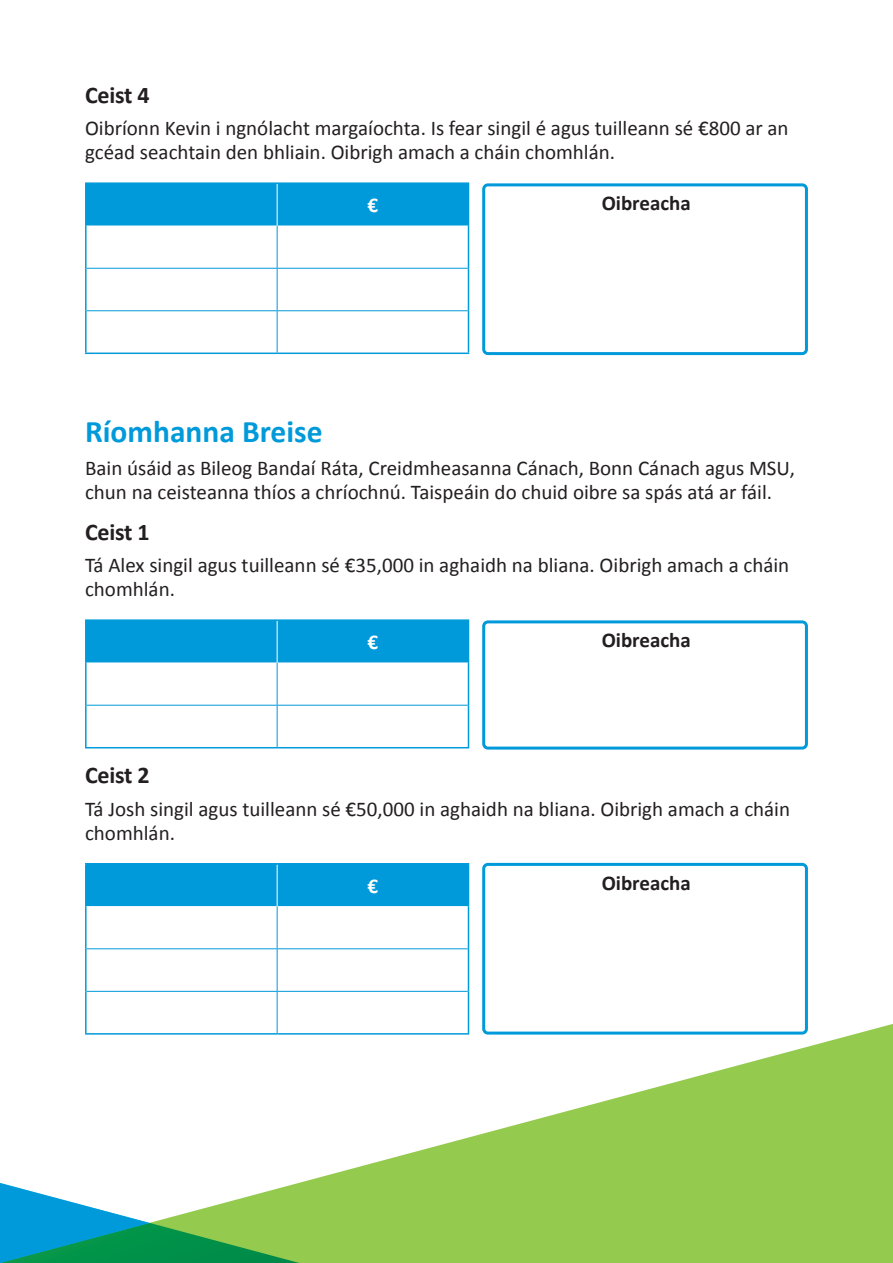
<style>
.page{position:relative;width:893px;height:1263px;background:#fff}
.page>*{position:absolute;margin:0;border:0;box-sizing:border-box;transform-origin:0 0}
.t1{font:700 31.5px "Calibri";color:#009ada}
.t2{font:700 24px "Calibri";letter-spacing:-.01em;color:#231f20}
.Body{font:21px/24px "Calibri";color:#231f20}
.Body-2{font:700 21px "Calibri";color:#231f20}
.t3{font:700 21px "Calibri";color:#fff}
</style>
<div class="page">
<svg style="left:85px;top:1024px;width:808px;height:159px"></svg>
<svg style="left:149px;top:1183px;width:744px;height:80px;background:#91c956"></svg>
<svg style="left:0;top:1183px;width:149px;height:80px"></svg>
<div style="left:87px;top:184px;width:381px;height:42px;background:#009ada"></div>
<svg style="left:87px;top:226px;width:381px;height:127px"></svg>
<hr style="left:277px;top:226px;width:1px;height:42px;background:#009ada">
<hr style="left:277px;top:269px;width:1px;height:41px;background:#009ada">
<hr style="left:277px;top:311px;width:1px;height:42px;background:#009ada">
<hr style="left:277px;top:184px;width:1px;height:42px;background:#fff">
<hr style="left:87px;top:268px;width:190px;height:1px;background:#009ada">
<hr style="left:277px;top:268px;width:191px;height:1px;background:#009ada">
<hr style="left:87px;top:310px;width:190px;height:1px;background:#009ada">
<hr style="left:277px;top:310px;width:191px;height:1px;background:#009ada">
<hr style="left:85px;top:182px;width:192px;height:2px;background:#009ada">
<hr style="left:85px;top:184px;width:2px;height:42px;background:#009ada">
<hr style="left:277px;top:182px;width:192px;height:2px;background:#009ada">
<hr style="left:468px;top:184px;width:1px;height:42px;background:#009ada">
<hr style="left:85px;top:226px;width:2px;height:42px;background:#009ada">
<hr style="left:468px;top:226px;width:1px;height:42px;background:#009ada">
<hr style="left:85px;top:268px;width:2px;height:43px;background:#009ada">
<hr style="left:468px;top:268px;width:1px;height:43px;background:#009ada">
<hr style="left:85px;top:311px;width:2px;height:42px;background:#009ada">
<hr style="left:468px;top:311px;width:1px;height:42px;background:#009ada">
<hr style="left:85px;top:353px;width:192px;height:1px;background:#009ada">
<hr style="left:277px;top:353px;width:192px;height:1px;background:#009ada">
<svg style="left:87px;top:621px;width:381px;height:126px"></svg>
<hr style="left:277px;top:663px;width:1px;height:42px;background:#009ada">
<hr style="left:277px;top:705px;width:1px;height:42px;background:#009ada">
<hr style="left:277px;top:621px;width:1px;height:42px;background:#fff">
<hr style="left:87px;top:705px;width:190px;height:1px;background:#009ada">
<hr style="left:277px;top:705px;width:191px;height:1px;background:#009ada">
<hr style="left:85px;top:619px;width:192px;height:2px;background:#009ada">
<hr style="left:85px;top:621px;width:2px;height:42px;background:#009ada">
<hr style="left:277px;top:619px;width:192px;height:2px;background:#009ada">
<hr style="left:468px;top:621px;width:1px;height:42px;background:#009ada">
<hr style="left:85px;top:663px;width:2px;height:42px;background:#009ada">
<hr style="left:468px;top:663px;width:1px;height:42px;background:#009ada">
<hr style="left:85px;top:705px;width:2px;height:42px;background:#009ada">
<hr style="left:468px;top:705px;width:1px;height:42px;background:#009ada">
<hr style="left:85px;top:747px;width:192px;height:1px;background:#009ada">
<hr style="left:277px;top:747px;width:192px;height:1px;background:#009ada">
<div style="left:87px;top:864px;width:381px;height:42px;background:#009ada"></div>
<svg style="left:87px;top:906px;width:381px;height:127px"></svg>
<hr style="left:277px;top:906px;width:1px;height:42px;background:#009ada">
<hr style="left:277px;top:949px;width:1px;height:42px;background:#009ada">
<hr style="left:277px;top:992px;width:1px;height:41px;background:#009ada">
<hr style="left:277px;top:864px;width:1px;height:42px;background:#fff">
<hr style="left:87px;top:948px;width:190px;height:1px;background:#009ada">
<hr style="left:277px;top:948px;width:191px;height:1px;background:#009ada">
<hr style="left:87px;top:991px;width:190px;height:1px;background:#009ada">
<hr style="left:277px;top:991px;width:191px;height:1px;background:#009ada">
<hr style="left:85px;top:863px;width:192px;height:1px;background:#009ada">
<hr style="left:85px;top:864px;width:2px;height:42px;background:#009ada">
<hr style="left:277px;top:863px;width:192px;height:1px;background:#009ada">
<hr style="left:468px;top:864px;width:1px;height:42px;background:#009ada">
<hr style="left:85px;top:906px;width:2px;height:43px;background:#009ada">
<hr style="left:468px;top:906px;width:1px;height:43px;background:#009ada">
<hr style="left:85px;top:949px;width:2px;height:42px;background:#009ada">
<hr style="left:468px;top:949px;width:1px;height:42px;background:#009ada">
<hr style="left:85px;top:991px;width:2px;height:42px;background:#009ada">
<hr style="left:468px;top:991px;width:1px;height:42px;background:#009ada">
<hr style="left:85px;top:1033px;width:192px;height:1px;background:#009ada">
<hr style="left:277px;top:1033px;width:192px;height:1px;background:#009ada">
<div style="left:482px;top:183px;width:326px;height:172px;border:3px solid #009ada;border-radius:4px"></div>
<div style="left:482px;top:620px;width:326px;height:129px;border:3px solid #009ada;border-radius:4px"></div>
<div style="left:482px;top:863px;width:326px;height:171px;border:3px solid #009ada;border-radius:4px"></div>
<h3 class="t2" style="left:85px;top:80px;width:66px">Ceist 4</h3>
<p class="Body" style="left:85px;top:117px;width:705px">Oibríonn Kevin i ngnólacht margaíochta. Is fear singil é agus tuilleann sé €800 ar an gcéad seachtain den bhliain. Oibrigh amach a cháin chomhlán.</p>
<p class="t3" style="left:367px;top:192px;width:12px">€</p>
<p class="Body-2" style="left:602px;top:190px;width:91px">Oibreacha</p>
<h2 class="t1" style="left:85px;top:412px;width:239px">Ríomhanna Breise</h2>
<p class="Body" style="left:85px;top:456px;width:712px">Bain úsáid as Bileog Bandaí Ráta, Creidmheasanna Cánach, Bonn Cánach agus MSU, chun na ceisteanna thíos a chríochnú. Taispeáin do chuid oibre sa spás atá ar fáil.</p>
<h3 class="t2" style="left:85px;top:517px;width:66px">Ceist 1</h3>
<p class="Body" style="left:85px;top:553px;width:706px">Tá Alex singil agus tuilleann sé €35,000 in aghaidh na bliana. Oibrigh amach a cháin chomhlán.</p>
<p class="t3" style="left:367px;top:629px;width:12px">€</p>
<p class="Body-2" style="left:602px;top:627px;width:91px">Oibreacha</p>
<h3 class="t2" style="left:85px;top:760px;width:66px">Ceist 2</h3>
<p class="Body" style="left:85px;top:797px;width:707px">Tá Josh singil agus tuilleann sé €50,000 in aghaidh na bliana. Oibrigh amach a cháin chomhlán.</p>
<p class="t3" style="left:367px;top:872px;width:12px">€</p>
<p class="Body-2" style="left:602px;top:869px;width:91px">Oibreacha</p>
</div>
